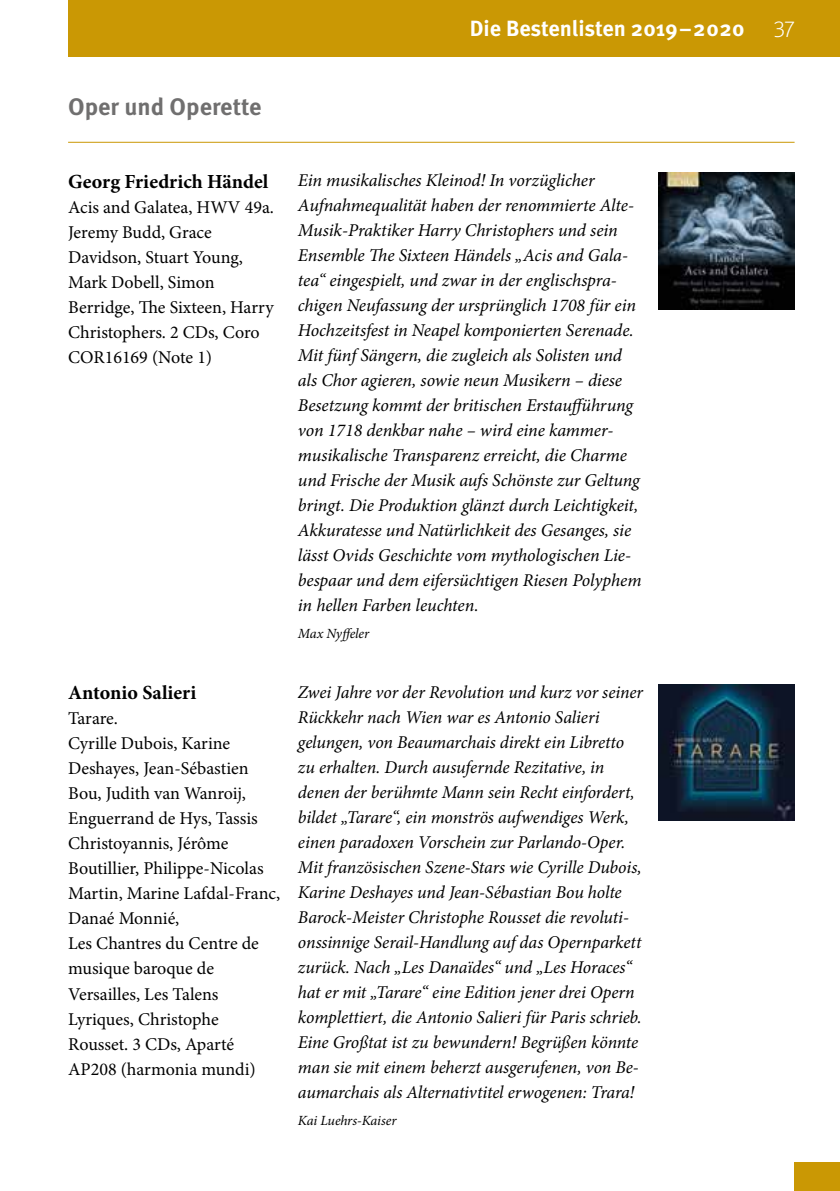
<style>
.page{position:relative;width:840px;height:1191px;background:#fff}
.page>*{position:absolute;margin:0;border:0;box-sizing:border-box;transform-origin:0 0}
.t1{font:700 24px "Meta Pro";color:#706f6f}
.t2{font:700 22px "Meta Pro";color:#fff}
.t3{font:300 22px "Meta Head OT";color:#fff}
.t4{font:700 20px "Minion Pro";color:#000}
.t5{font:italic 18px/25px "Minion Pro";letter-spacing:-.005em;color:#000}
.t6{font:18px/25px "Minion Pro";color:#000}
.t7{font:italic 14px "Minion Pro";letter-spacing:-.015em;color:#000}
</style>
<div class="page">
<div style="left:68px;top:0;width:771px;height:57px;background:#ca9804"></div>
<div style="left:794px;top:1162px;width:45px;height:29px;background:#ca9804"></div>
<hr style="left:68px;top:142px;width:726px;height:1px;background:#ca9804">
<img style="left:658px;top:173px;width:136px;height:136px">
<img style="left:658px;top:685px;width:136px;height:136px">
<p class="t2" style="left:469px;top:15px;width:276px">Die Bestenlisten 2019–2020</p>
<p class="t3" style="left:773px;top:17px;width:22px">37</p>
<h1 class="t1" style="left:68px;top:91px;width:195px">Oper und Operette</h1>
<p class="t4" style="left:68px;top:167px;width:201px">Georg Friedrich Händel</p>
<p class="t6" style="left:68px;top:194px;width:207px">Acis and Galatea, HWV 49a.<br>Jeremy Budd, Grace<br>Davidson, Stuart Young,<br>Mark Dobell, Simon<br>Berridge, The Sixteen, Harry<br>Christophers. 2 CDs, Coro<br>COR16169 (Note 1)</p>
<p class="t4" style="left:68px;top:679px;width:130px">Antonio Salieri</p>
<p class="t6" style="left:68px;top:706px;width:213px">Tarare.<br>Cyrille Dubois, Karine<br>Deshayes, Jean-Sébastien<br>Bou, Judith van Wanroij,<br>Enguerrand de Hys, Tassis<br>Christoyannis, Jérôme<br>Boutillier, Philippe-Nicolas<br>Martin, Marine Lafdal-Franc,<br>Danaé Monnié,<br>Les Chantres du Centre de musique baroque de<br>Versailles, Les Talens<br>Lyriques, Christophe<br>Rousset. 3 CDs, Aparté<br>AP208 (harmonia mundi)</p>
<p class="t5" style="left:298px;top:168px;width:345px">Ein musikalisches Kleinod! In vorzüglicher Aufnahmequalität haben der renommierte Alte-Musik-Praktiker Harry Christophers und sein Ensemble The Sixteen Händels „Acis and Gala&shy;tea“ eingespielt, und zwar in der englischspra&shy;chigen Neufassung der ursprünglich 1708 für ein Hochzeitsfest in Neapel komponierten Serenade.<br>Mit fünf Sängern, die zugleich als Solisten und als Chor agieren, sowie neun Musikern – diese Besetzung kommt der britischen Erstaufführung von 1718 denkbar nahe – wird eine kammer&shy;musikalische Transparenz erreicht, die Charme und Frische der Musik aufs Schönste zur Geltung bringt. Die Produktion glänzt durch Leichtigkeit, Akkuratesse und Natürlichkeit des Gesanges, sie lässt Ovids Geschichte vom mythologischen Lie&shy;bespaar und dem eifersüchtigen Riesen Polyphem in hellen Farben leuchten.</p>
<p class="t7" style="left:298px;top:624px;width:73px">Max Nyffeler</p>
<p class="t5" style="left:298px;top:679px;width:346px">Zwei Jahre vor der Revolution und kurz vor seiner Rückkehr nach Wien war es Antonio Salieri gelungen, von Beaumarchais direkt ein Libretto zu erhalten. Durch ausufernde Rezitative, in denen der berühmte Mann sein Recht einfordert, bildet „Tarare“, ein monströs aufwendiges Werk, einen paradoxen Vorschein zur Parlando-Oper.<br>Mit französischen Szene-Stars wie Cyrille Dubois, Karine Deshayes und Jean-Sébastian Bou holte Barock-Meister Christophe Rousset die revoluti&shy;onssinnige Serail-Handlung auf das Opernparkett zurück. Nach „Les Danaïdes“ und „Les Horaces“ hat er mit „Tarare“ eine Edition jener drei Opern komplettiert, die Antonio Salieri für Paris schrieb.<br>Eine Großtat ist zu bewundern! Begrüßen könnte man sie mit einem beherzt ausgerufenen, von Be&shy;aumarchais als Alternativtitel erwogenen: Trara!</p>
<p class="t7" style="left:298px;top:1111px;width:100px">Kai Luehrs-Kaiser</p>
</div>
